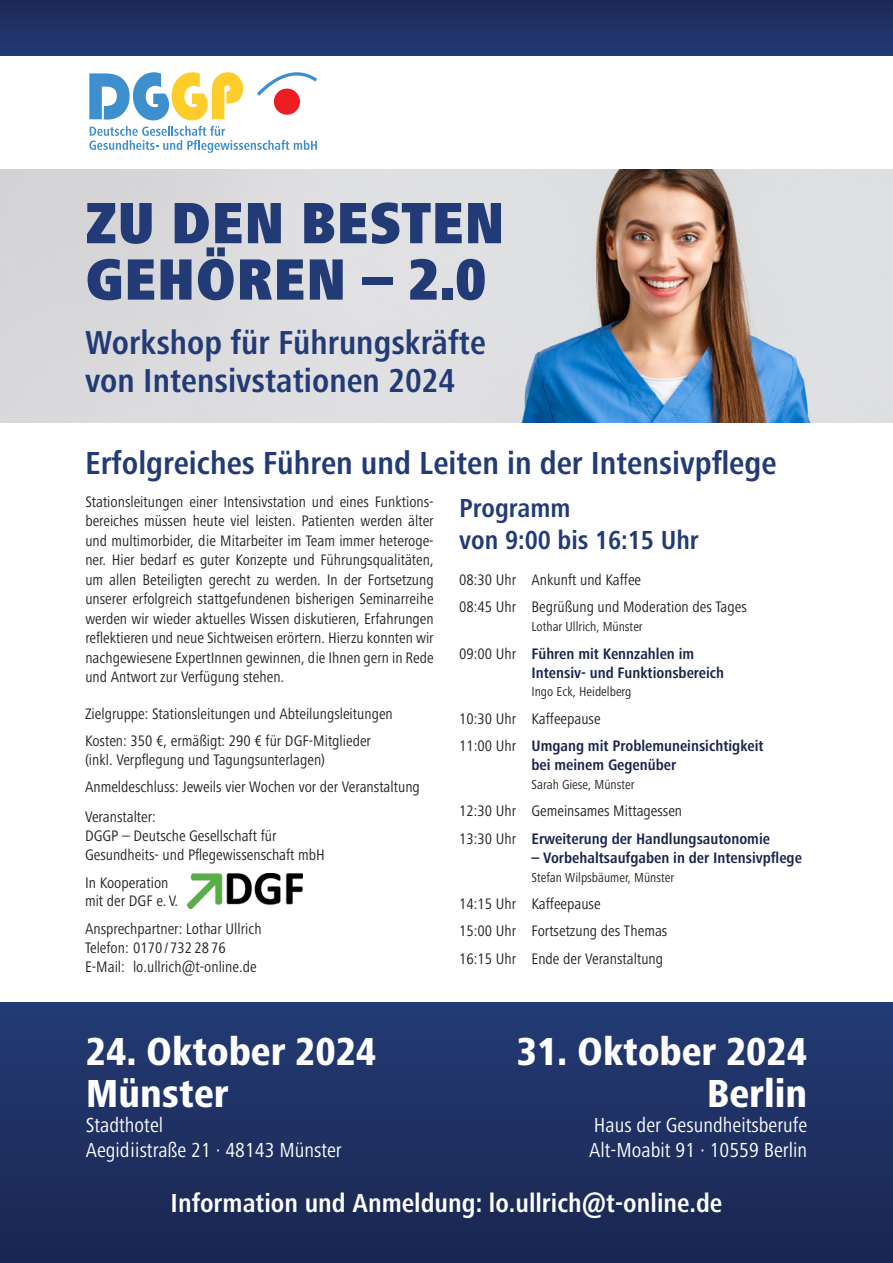
<style>
.page{position:relative;width:893px;height:1263px;background:#fff}
.page>*{position:absolute;margin:0;border:0;box-sizing:border-box;transform-origin:0 0}
.t1{font:900 condensed 60.3px/56.4px "Frutiger Next";color:#223b76}
.t2{font:800 condensed 40.5px/42px "Frutiger Next";color:#fff}
.t3{font:700 condensed 34.35px/37.8px "Frutiger Next";color:#223b76}
.t4{font:700 condensed 33px "Frutiger Next";color:#223b76}
.t5{font:700 condensed 27px "Frutiger Next";color:#fff}
.t6{font:700 condensed 27px/32.4px "Frutiger Next";color:#223b76}
.t7{font:condensed 21px/25.2px "Frutiger Next";color:#fff}
.t8{font:condensed 15.75px/19.5px "Frutiger Next";color:#231f20}
.t9{font:700 condensed 15.75px/18.9px "Frutiger Next";color:#18244d}
.t10{font:condensed 13.5px "Frutiger Next";color:#231f20}
.s1{font-weight:400;color:#231f20}
.s2{font-weight:700;color:#18244d}
</style>
<div class="page">
<div style="left:0;top:0;width:893px;height:55px;background:linear-gradient(to bottom,#1c2955,#223b75)"></div>
<svg style="left:89px;top:72px;width:228px;height:81px"></svg>
<img style="left:0;top:169px;width:893px;height:253px">
<div style="left:0;top:1003px;width:893px;height:260px;background:linear-gradient(to bottom,#233b75,#1a2650)"></div>
<img style="left:187px;top:873px;width:116px;height:35px">
<h1 class="t1" style="left:85px;top:195px;width:421px">ZU DEN BESTEN<br>GEHÖREN – 2.0</h1>
<h3 class="t3" style="left:85px;top:324px;width:402px">Workshop für Führungskräfte von Intensivstationen 2024</h3>
<h3 class="t4" style="left:85px;top:444px;width:693px">Erfolgreiches Führen und Leiten in der Intensivpflege</h3>
<p class="t8" style="left:85px;top:492px;width:350px;text-align:justify">Stationsleitungen einer Intensivstation und eines Funktions&shy;bereiches müssen heute viel leisten. Patienten werden älter und multimorbider, die Mitarbeiter im Team immer heteroge&shy;ner. Hier bedarf es guter Konzepte und Führungsqualitäten, um allen Beteiligten gerecht zu werden. In der Fortsetzung unserer erfolgreich stattgefundenen bisherigen Seminarreihe werden wir wieder aktuelles Wissen diskutieren, Erfahrungen reflektieren und neue Sichtweisen erörtern. Hierzu konnten wir nachgewiesene ExpertInnen gewinnen, die Ihnen gern in Rede und Antwort zur Verfügung stehen.</p>
<p class="t8" style="left:85px;top:699px;width:309px;line-height:27.5px">Zielgruppe: Stationsleitungen und Abteilungsleitungen<br>Kosten: 350 €, ermäßigt: 290 € für DGF-Mitglieder</p>
<p class="t8" style="left:85px;top:746px;width:336px;line-height:27.5px">(inkl. Verpflegung und Tagungsunterlagen)<br>Anmeldeschluss: Jeweils vier Wochen vor der Veranstaltung</p>
<p class="t8" style="left:85px;top:808px;width:241px;line-height:18.9px">Veranstalter:<br>DGGP – Deutsche Gesellschaft für<br>Gesundheits- und Pflegewissenschaft mbH</p>
<p class="t8" style="left:85px;top:873px;width:95px;line-height:18.9px">In Kooperation mit der DGF e. V.</p>
<p class="t8" style="left:85px;top:919px;width:178px;line-height:18.9px">Ansprechpartner: Lothar Ullrich<br>Telefon: 0170 / 732 28 76<br>E-Mail: lo.ullrich@t-online.de</p>
<h2 class="t2" style="left:86px;top:1030px;width:292px">24. Oktober 2024<br>Münster</h2>
<h3 class="t7" style="left:86px;top:1112px;width:258px">Stadthotel<br>Aegidiistraße 21 · 48143 Münster</h3>
<h3 class="t6" style="left:459px;top:491px;width:241px">Programm<br>von 9:00 bis 16:15 Uhr</h3>
<p class="t8" style="left:459px;top:566px;width:289px;line-height:27.5px">08:30 Uhr Ankunft und Kaffee<br>08:45 Uhr Begrüßung und Moderation des Tages</p>
<p class="t10" style="left:531px;top:619px;width:113px">Lothar Ullrich, Münster</p>
<p class="t9" style="left:531px;top:644px;width:194px;text-indent:-72px"><span class="s1">09:00 Uhr</span> Führen mit Kennzahlen im<br>Intensiv- und Funktionsbereich</p>
<p class="t10" style="left:531px;top:684px;width:101px">Ingo Eck, Heidelberg</p>
<p class="t9" style="left:459px;top:705px;width:306px;line-height:27.5px"><span class="s1">10:30 Uhr Kaffeepause<br>11:00 Uhr</span> Umgang mit Problemuneinsichtigkeit</p>
<p class="t9" style="left:531px;top:755px;width:146px">bei meinem Gegenüber</p>
<p class="t10" style="left:531px;top:777px;width:105px">Sarah Giese, Münster</p>
<p class="t8" style="left:459px;top:797px;width:312px;line-height:27.5px">12:30 Uhr Gemeinsames Mittagessen<br>13:30 Uhr <span class="s2">Erweiterung der Handlungsautonomie</span></p>
<p class="t9" style="left:531px;top:848px;width:272px">– Vorbehaltsaufgaben in der Intensivpflege</p>
<p class="t10" style="left:531px;top:869px;width:144px">Stefan Wilpsbäumer, Münster</p>
<p class="t8" style="left:459px;top:890px;width:210px;line-height:27.5px">14:15 Uhr Kaffeepause<br>15:00 Uhr Fortsetzung des Themas<br>16:15 Uhr Ende der Veranstaltung</p>
<h2 class="t2" style="left:517px;top:1030px;width:292px;text-align:right">31. Oktober 2024<br>Berlin</h2>
<h3 class="t7" style="left:589px;top:1112px;width:219px">Haus der Gesundheitsberufe<br>Alt-Moabit 91 · 10559 Berlin</h3>
<h3 class="t5" style="left:171px;top:1188px;width:553px">Information und Anmeldung: lo.ullrich@t-online.de</h3>
</div>
